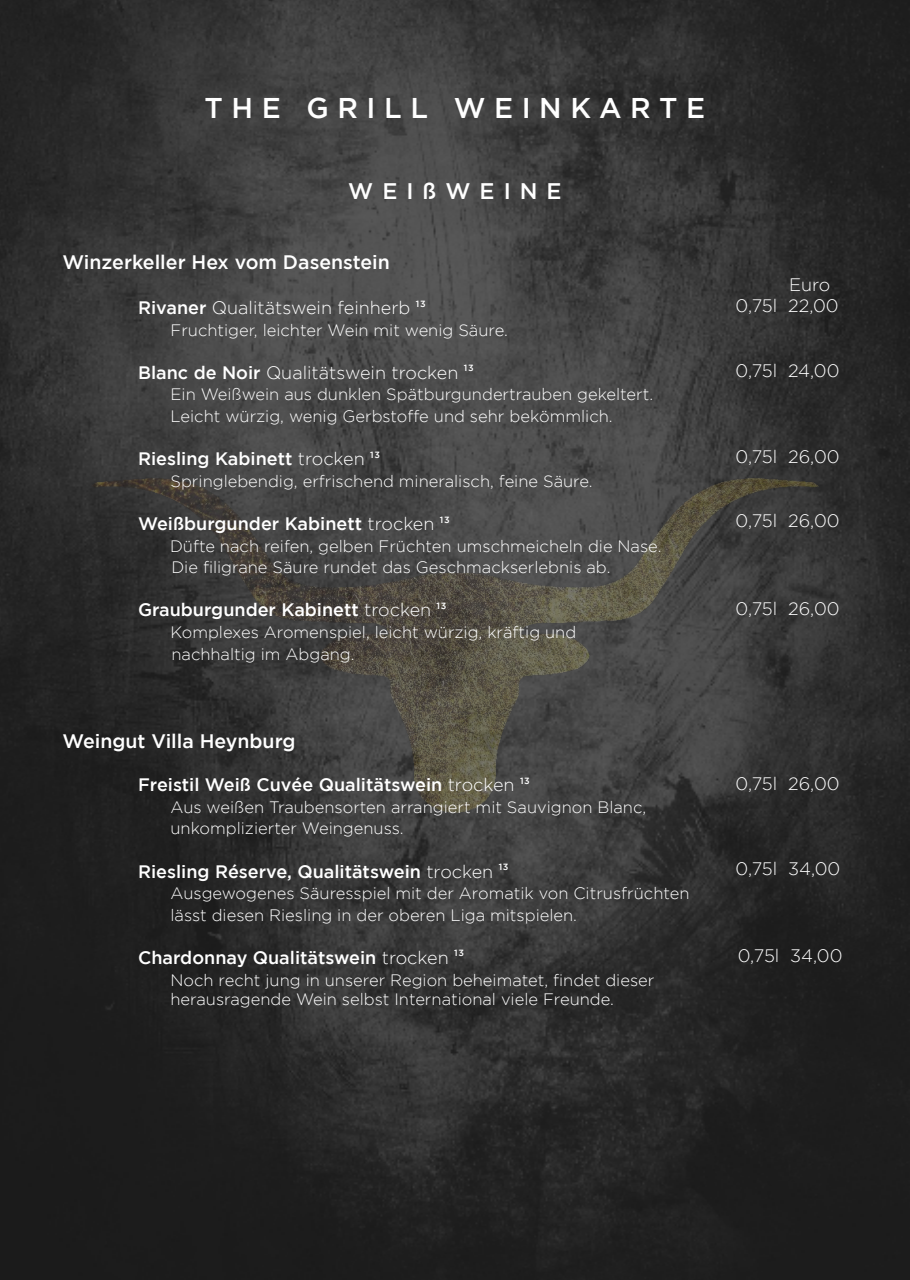
<style>
.page{position:relative;width:910px;height:1280px;background:#fff}
.page>*{position:absolute;margin:0;border:0;box-sizing:border-box;transform-origin:0 0}
.t1{font:500 28.5px "Gotham";letter-spacing:.3em;color:#fff}
.t2{font:500 22.5px "Gotham";letter-spacing:.4em;color:#fff}
.t3{font:500 19.5px "Gotham";color:#fff}
.t4{font:500 18px "Gotham";color:#fff}
.t5{font:300 18px/21.6px "Gotham";color:#fff}
.t6{font:300 16.5px/21.6px "Gotham";color:#fff}
.s1{font-weight:500}
.s2{font-weight:300}
</style>
<div class="page">
<img style="left:0;top:0;width:910px;height:1280px">
<img style="left:60px;top:258px;width:790px;height:775px">
<h1 class="t1" style="left:205px;top:91px;width:502px">THE GRILL WEINKARTE</h1>
<h2 class="t2" style="left:348px;top:178px;width:215px">WEIßWEINE</h2>
<p class="t3" style="left:63px;top:251px;width:329px">Winzerkeller Hex vom Dasenstein</p>
<p class="t5" style="left:138px;top:297px;width:289px"><span class="s1">Rivaner</span> Qualitätswein feinherb <sup>13</sup></p>
<p class="t6" style="left:170px;top:319px;width:339px">Fruchtiger, leichter Wein mit wenig Säure.</p>
<p class="t5" style="left:138px;top:361px;width:337px"><span class="s1">Blanc de Noir</span> Qualitätswein trocken <sup>13</sup></p>
<p class="t6" style="left:170px;top:384px;width:484px">Ein Weißwein aus dunklen Spätburgundertrauben gekeltert.<br>Leicht würzig, wenig Gerbstoffe und sehr bekömmlich.</p>
<p class="t4" style="left:138px;top:449px;width:243px">Riesling Kabinett <span class="s2">trocken</span> <sup>13</sup></p>
<p class="t6" style="left:170px;top:470px;width:424px">Springlebendig, erfrischend mineralisch, feine Säure.</p>
<p class="t4" style="left:138px;top:513px;width:313px">Weißburgunder Kabinett <span class="s2">trocken</span> <sup>13</sup></p>
<p class="t6" style="left:170px;top:535px;width:493px">Düfte nach reifen, gelben Früchten umschmeicheln die Nase.<br>Die filigrane Säure rundet das Geschmackserlebnis ab.</p>
<p class="t4" style="left:138px;top:600px;width:310px">Grauburgunder Kabinett <span class="s2">trocken</span> <sup>13</sup></p>
<p class="t6" style="left:171px;top:621px;width:407px">Komplexes Aromenspiel, leicht würzig, kräftig und nachhaltig im Abgang.</p>
<p class="t3" style="left:63px;top:730px;width:235px">Weingut Villa Heynburg</p>
<p class="t4" style="left:138px;top:774px;width:393px">Freistil Weiß Cuvée Qualitätswein <span class="s2">trocken</span> <sup>13</sup></p>
<p class="t6" style="left:171px;top:796px;width:477px">Aus weißen Traubensorten arrangiert mit Sauvignon Blanc, unkomplizierter Weingenuss.</p>
<p class="t4" style="left:138px;top:861px;width:372px">Riesling Réserve, Qualitätswein <span class="s2">trocken</span> <sup>13</sup></p>
<p class="t6" style="left:171px;top:882px;width:521px">Ausgewogenes Säuresspiel mit der Aromatik von Citrusfrüchten lässt diesen Riesling in der oberen Liga mitspielen.</p>
<p class="t4" style="left:138px;top:947px;width:327px">Chardonnay Qualitätswein <span class="s2">trocken</span> <sup>13</sup></p>
<p class="t6" style="left:170px;top:969px;width:485px;line-height:19.8px">Noch recht jung in unserer Region beheimatet, findet dieser herausragende Wein selbst International viele Freunde.</p>
<p class="t5" style="left:736px;top:273px;width:105px;text-indent:53px">Euro<br>0,75l 22,00</p>
<p class="t5" style="left:736px;top:359px;width:105px">0,75l 24,00</p>
<p class="t5" style="left:736px;top:446px;width:106px">0,75l 26,00</p>
<p class="t5" style="left:736px;top:510px;width:106px">0,75l 26,00</p>
<p class="t5" style="left:736px;top:597px;width:106px">0,75l 26,00</p>
<p class="t5" style="left:736px;top:773px;width:106px">0,75l 26,00</p>
<p class="t5" style="left:736px;top:857px;width:106px">0,75l 34,00</p>
<p class="t5" style="left:738px;top:944px;width:106px">0,75l 34,00</p>
</div>
